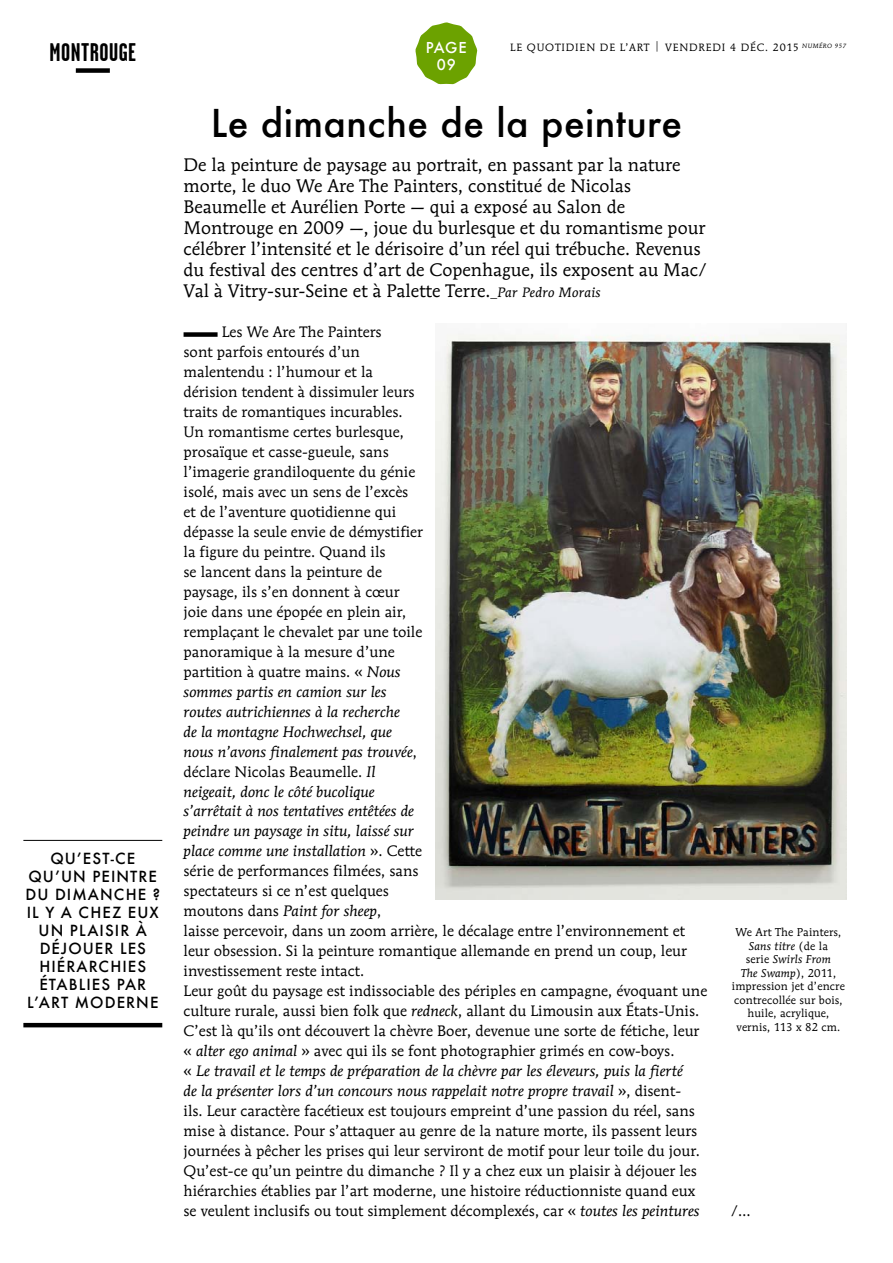
<style>
.page{position:relative;width:893px;height:1263px;background:#fff}
.page>*{position:absolute;margin:0;border:0;box-sizing:border-box;transform-origin:0 0}
._2_PAPIER_Titre{font:500 37.5px "Futura";letter-spacing:.01em;color:#000}
._0_RUBRIQUE{font:700 25.5px "Garage Gothic";letter-spacing:.02em;color:#000}
._3_PAPIER_Chapô{font:18px/21px "Mendoza Roman";color:#000}
._4_TEXTE_COURANT{font:15px/20px "Mendoza Roman";color:#000}
.MODULE_Exergue_Relan{font:500 15px/18px "Futura";letter-spacing:.07em;color:#000;text-align:center}
.t1{font:500 14.7px/16.5px "Futura";letter-spacing:.055em;color:#fff;text-align:center}
._6_LÉGENDE{font:11.25px/13.5px "Mendoza Roman";letter-spacing:.01em;color:#000;text-align:center}
.t2{font:10.5px "Mendoza Roman";letter-spacing:.08em;color:#000}
.s1{font-style:italic;font-size:13.5px}
.s2{font-style:italic}
</style>
<div class="page">
<div style="left:76px;top:68px;width:34px;height:5px;background:#000"></div>
<svg style="left:415px;top:22px;width:62px;height:62px"></svg>
<div style="left:184px;top:332px;width:34px;height:5px;background:#000"></div>
<hr style="left:23px;top:840px;width:139px;height:1px;background:#000">
<hr style="left:23px;top:1023px;width:139px;height:4px;background:#000">
<img style="left:436px;top:333px;width:410px;height:566px">
<p class="t1" style="left:426px;top:39px;width:43px">PAGE<br>09</p>
<p class="_2_PAPIER_Titre" style="left:211px;top:97px;width:473px">Le dimanche de la peinture</p>
<p class="_3_PAPIER_Chapô" style="left:184px;top:154px;width:525px">De la peinture de paysage au portrait, en passant par la nature morte, le duo We Are The Painters, constitué de Nicolas Beaumelle et Aurélien Porte — qui a exposé au Salon de Montrouge en 2009 —, joue du burlesque et du romantisme pour célébrer l’intensité et le dérisoire d’un réel qui trébuche. Revenus du festival des centres d’art de Copenhague, ils exposent au Mac/ Val à Vitry-sur-Seine et à Palette Terre.<span class="s1">_Par Pedro Morais</span></p>
<p class="_4_TEXTE_COURANT" style="left:184px;top:321px;width:505px;text-indent:38px">Les We Are The Painters<br>sont parfois entourés d’un<br>malentendu : l’humour et la<br>dérision tendent à dissimuler leurs<br>traits de romantiques incurables.<br>Un romantisme certes burlesque,<br>prosaïque et casse-gueule, sans<br>l’imagerie grandiloquente du génie<br>isolé, mais avec un sens de l’excès<br>et de l’aventure quotidienne qui<br>dépasse la seule envie de démystifier<br>la figure du peintre. Quand ils<br>se lancent dans la peinture de<br>paysage, ils s’en donnent à cœur<br>joie dans une épopée en plein air,<br>remplaçant le chevalet par une toile<br>panoramique à la mesure d’une<br>partition à quatre mains. « <span class="s2">Nous<br>sommes partis en camion sur les<br>routes autrichiennes à la recherche<br>de la montagne Hochwechsel, que<br>nous n’avons finalement pas trouvée</span>,<br>déclare Nicolas Beaumelle. <span class="s2">Il<br>neigeait, donc le côté bucolique<br>s’arrêtait à nos tentatives entêtées de<br>peindre un paysage in situ, laissé sur<br>place comme une installation</span> ». Cette<br>série de performances filmées, sans<br>spectateurs si ce n’est quelques<br>moutons dans <span class="s2">Paint for sheep</span>,<br>laisse percevoir, dans un zoom arrière, le décalage entre l’environnement et leur obsession. Si la peinture romantique allemande en prend un coup, leur investissement reste intact.</p>
<p class="_4_TEXTE_COURANT" style="left:184px;top:981px;width:525px">Leur goût du paysage est indissociable des périples en campagne, évoquant une culture rurale, aussi bien folk que <span class="s2">redneck</span>, allant du Limousin aux États-Unis.<br>C’est là qu’ils ont découvert la chèvre Boer, devenue une sorte de fétiche, leur « <span class="s2">alter ego animal</span> » avec qui ils se font photographier grimés en cow-boys.<br>« <span class="s2">Le travail et le temps de préparation de la chèvre par les éleveurs, puis la fierté<br>de la présenter lors d’un concours nous rappelait notre propre travail</span> », disent-<br>ils. Leur caractère facétieux est toujours empreint d’une passion du réel, sans mise à distance. Pour s’attaquer au genre de la nature morte, ils passent leurs journées à pêcher les prises qui leur serviront de motif pour leur toile du jour.<br>Qu’est-ce qu’un peintre du dimanche ? Il y a chez eux un plaisir à déjouer les hiérarchies établies par l’art moderne, une histoire réductionniste quand eux se veulent inclusifs ou tout simplement décomplexés, car « <span class="s2">toutes les peintures</span></p>
<p class="_0_RUBRIQUE" style="left:49px;top:38px;width:88px">MONTROUGE</p>
<p class="t2" style="left:510px;top:41px;width:338px">LE QUOTIDIEN DE L’ART | VENDREDI 4 DÉC. 2015 <sup>NUMÉRO</sup> <sup>957</sup></p>
<p class="MODULE_Exergue_Relan" style="left:25px;top:849px;width:136px">QU’EST-CE<br>QU’UN PEINTRE<br>DU DIMANCHE ?<br>IL Y A CHEZ EUX<br>UN PLAISIR À<br>DÉJOUER LES<br>HIÉRARCHIES<br>ÉTABLIES PAR<br>L’ART MODERNE</p>
<p class="_6_LÉGENDE" style="left:732px;top:926px;width:114px">We Art The Painters,<br><span class="s2">Sans titre</span> (de la<br>serie <span class="s2">Swirls From<br>The Swamp</span>), 2011, impression jet d’encre contrecollée sur bois, huile, acrylique, vernis, 113 x 82 cm.</p>
<p class="_4_TEXTE_COURANT" style="left:731px;top:1201px;width:22px">/…</p>
</div>
